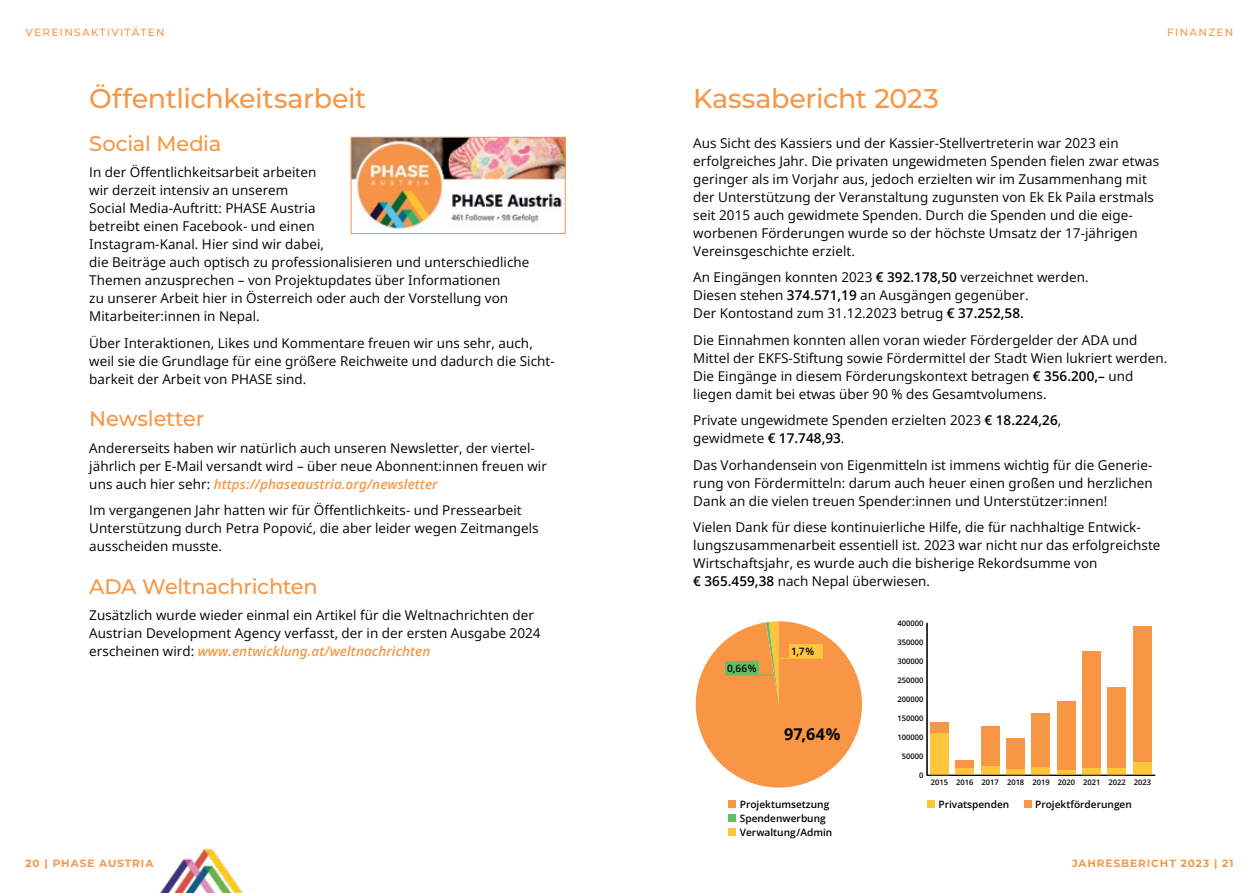
<style>
.page{position:relative;width:1259px;height:893px;background:#fff}
.page>*{position:absolute;margin:0;border:0;box-sizing:border-box;transform-origin:0 0}
.t1{font:500 27px "Montserrat";letter-spacing:-.015em;color:#f89646}
.t2{font:500 21px "Montserrat";letter-spacing:-.015em;color:#f89646}
.t3{font:700 16.2px "Open Sans";color:#000}
.t4{font:13.5px/18px "Open Sans";letter-spacing:.005em;color:#000}
.t5{font:700 10.5px "Montserrat";letter-spacing:.09em;color:#f89646}
.t6{font:500 10.5px "Montserrat";letter-spacing:.125em;color:#f89646}
.t7{font:600 10.2px/14.1px "Open Sans";color:#000}
.t8{font:600 7.5px "Open Sans";color:#000}
.s1{font-weight:600;font-style:italic;color:#f89646}
.s2{font-weight:600}
</style>
<div class="page">
<img style="left:160px;top:848px;width:83px;height:45px">
<svg style="left:696px;top:621px;width:166px;height:167px"></svg>
<div style="left:789px;top:645px;width:34px;height:13px;background:#ffc63b"></div>
<div style="left:725px;top:661px;width:34px;height:14px;background:#64be68"></div>
<div style="left:728px;top:800px;width:8px;height:8px;background:#f89646"></div>
<div style="left:728px;top:814px;width:8px;height:8px;background:#64be68"></div>
<div style="left:728px;top:828px;width:8px;height:8px;background:#ffc63b"></div>
<hr style="left:778px;top:658px;width:45px;height:1px;background:#ffc63b">
<hr style="left:725px;top:675px;width:50px;height:1px;background:#64be68">
<img style="left:353px;top:139px;width:210px;height:91px">
<div style="left:351px;top:137px;width:214px;height:97px;border:1px solid #f89646"></div>
<svg style="left:926px;top:622px;width:230px;height:154px"></svg>
<div style="left:1023px;top:800px;width:8px;height:8px;background:#f89646"></div>
<div style="left:927px;top:800px;width:8px;height:8px;background:#ffc63b"></div>
<p class="t6" style="left:26px;top:25px;width:141px">VEREINSAKTIVITÄTEN</p>
<p class="t6" style="left:1167px;top:25px;width:68px">FINANZEN</p>
<h1 class="t1" style="left:89px;top:80px;width:279px">Öffentlichkeitsarbeit</h1>
<h2 class="t2" style="left:89px;top:129px;width:134px">Social Media</h2>
<p class="t4" style="left:89px;top:163px;width:442px">In der Öffentlichkeitsarbeit arbeiten<br>wir derzeit intensiv an unserem<br>Social Media-Auftritt: PHASE Austria<br>betreibt einen Facebook- und einen<br>Instagram-Kanal. Hier sind wir dabei,<br>die Beiträge auch optisch zu professionalisieren und unterschiedliche Themen anzusprechen – von Projektupdates über Informationen<br>zu unserer Arbeit hier in Österreich oder auch der Vorstellung von Mitarbeiter:innen in Nepal.</p>
<p class="t4" style="left:89px;top:333px;width:467px">Über Interaktionen, Likes und Kommentare freuen wir uns sehr, auch, weil sie die Grundlage für eine größere Reichweite und dadurch die Sicht&shy;barkeit der Arbeit von PHASE sind.</p>
<h2 class="t2" style="left:89px;top:404px;width:116px">Newsletter</h2>
<p class="t4" style="left:89px;top:438px;width:459px">Andererseits haben wir natürlich auch unseren Newsletter, der viertel&shy;jährlich per E-Mail versandt wird – über neue Abonnent:innen freuen wir uns auch hier sehr: <span class="s1">https://phaseaustria.org/newsletter</span></p>
<p class="t4" style="left:89px;top:501px;width:451px">Im vergangenen Jahr hatten wir für Öffentlichkeits- und Pressearbeit<br>Unterstützung durch Petra Popović, die aber leider wegen Zeitmangels ausscheiden musste.</p>
<h2 class="t2" style="left:89px;top:572px;width:230px">ADA Weltnachrichten</h2>
<p class="t4" style="left:89px;top:606px;width:453px">Zusätzlich wurde wieder einmal ein Artikel für die Weltnachrichten der<br>Austrian Development Agency verfasst, der in der ersten Ausgabe 2024 erscheinen wird: <span class="s1">www.entwicklung.at/weltnachrichten</span></p>
<h1 class="t1" style="left:693px;top:80px;width:247px">Kassabericht 2023</h1>
<p class="t4" style="left:693px;top:134px;width:467px">Aus Sicht des Kassiers und der Kassier-Stellvertreterin war 2023 ein erfolgreiches Jahr. Die privaten ungewidmeten Spenden fielen zwar etwas geringer als im Vorjahr aus, jedoch erzielten wir im Zusammenhang mit der Unterstützung der Veranstaltung zugunsten von Ek Ek Paila erstmals seit 2015 auch gewidmete Spenden. Durch die Spenden und die eige&shy;worbenen Förderungen wurde so der höchste Umsatz der 17-jährigen Vereinsgeschichte erzielt.</p>
<p class="t4" style="left:693px;top:268px;width:397px">An Eingängen konnten 2023 <span class="s2">€ 392.178,50</span> verzeichnet werden.<br>Diesen stehen <span class="s2">374.571,19</span> an Ausgängen gegenüber.<br>Der Kontostand zum 31.12.2023 betrug <span class="s2">€ 37.252,58.</span></p>
<p class="t4" style="left:693px;top:331px;width:475px">Die Einnahmen konnten allen voran wieder Fördergelder der ADA und Mittel der EKFS-Stiftung sowie Fördermittel der Stadt Wien lukriert werden.<br>Die Eingänge in diesem Förderungskontext betragen <span class="s2">€ 356.200,–</span> und liegen damit bei etwas über 90 % des Gesamtvolumens.</p>
<p class="t4" style="left:693px;top:411px;width:369px">Private ungewidmete Spenden erzielten 2023 <span class="s2">€ 18.224,26</span>, gewidmete <span class="s2">€ 17.748,93</span>.</p>
<p class="t4" style="left:693px;top:456px;width:461px;text-align:justify">Das Vorhandensein von Eigenmitteln ist immens wichtig für die Generie&shy;rung von Fördermitteln: darum auch heuer einen großen und herzlichen Dank an die vielen treuen Spender:innen und Unterstützer:innen!</p>
<p class="t4" style="left:693px;top:518px;width:469px">Vielen Dank für diese kontinuierliche Hilfe, die für nachhaltige Entwick&shy;lungszusammenarbeit essentiell ist. 2023 war nicht nur das erfolgreichste Wirtschaftsjahr, es wurde auch die bisherige Rekordsumme von<br><span class="s2">€ 365.459,38</span> nach Nepal überwiesen.</p>
<p class="t8" style="left:897px;top:618px;width:27px">400000</p>
<p class="t7" style="left:727px;top:661px;width:31px">0,66 %</p>
<p class="t7" style="left:791px;top:644px;width:25px">1,7 %</p>
<p class="t3" style="left:784px;top:723px;width:58px">97,64 %</p>
<p class="t7" style="left:740px;top:797px;width:94px">Projektumsetzung<br>Spendenwerbung<br>Verwaltung /Admin</p>
<p class="t8" style="left:897px;top:637px;width:27px">350000</p>
<p class="t8" style="left:897px;top:656px;width:27px">300000</p>
<p class="t8" style="left:897px;top:675px;width:27px">250000</p>
<p class="t8" style="left:897px;top:694px;width:27px">200000</p>
<p class="t8" style="left:897px;top:713px;width:27px">150000</p>
<p class="t8" style="left:897px;top:732px;width:27px">100000</p>
<p class="t8" style="left:901px;top:751px;width:23px">50000</p>
<p class="t8" style="left:919px;top:770px;width:6px">0</p>
<p class="t8" style="left:931px;top:777px;width:222px">2015 2016 2017 2018 2019 2020 2021 2022 2023</p>
<p class="t7" style="left:938px;top:796px;width:72px">Privatspenden</p>
<p class="t7" style="left:1035px;top:796px;width:98px">Projektförderungen</p>
<p class="t5" style="left:26px;top:856px;width:129px">20 | PHASE AUSTRIA</p>
<p class="t5" style="left:1072px;top:856px;width:163px">JAHRESBERICHT 2023 | 21</p>
</div>
